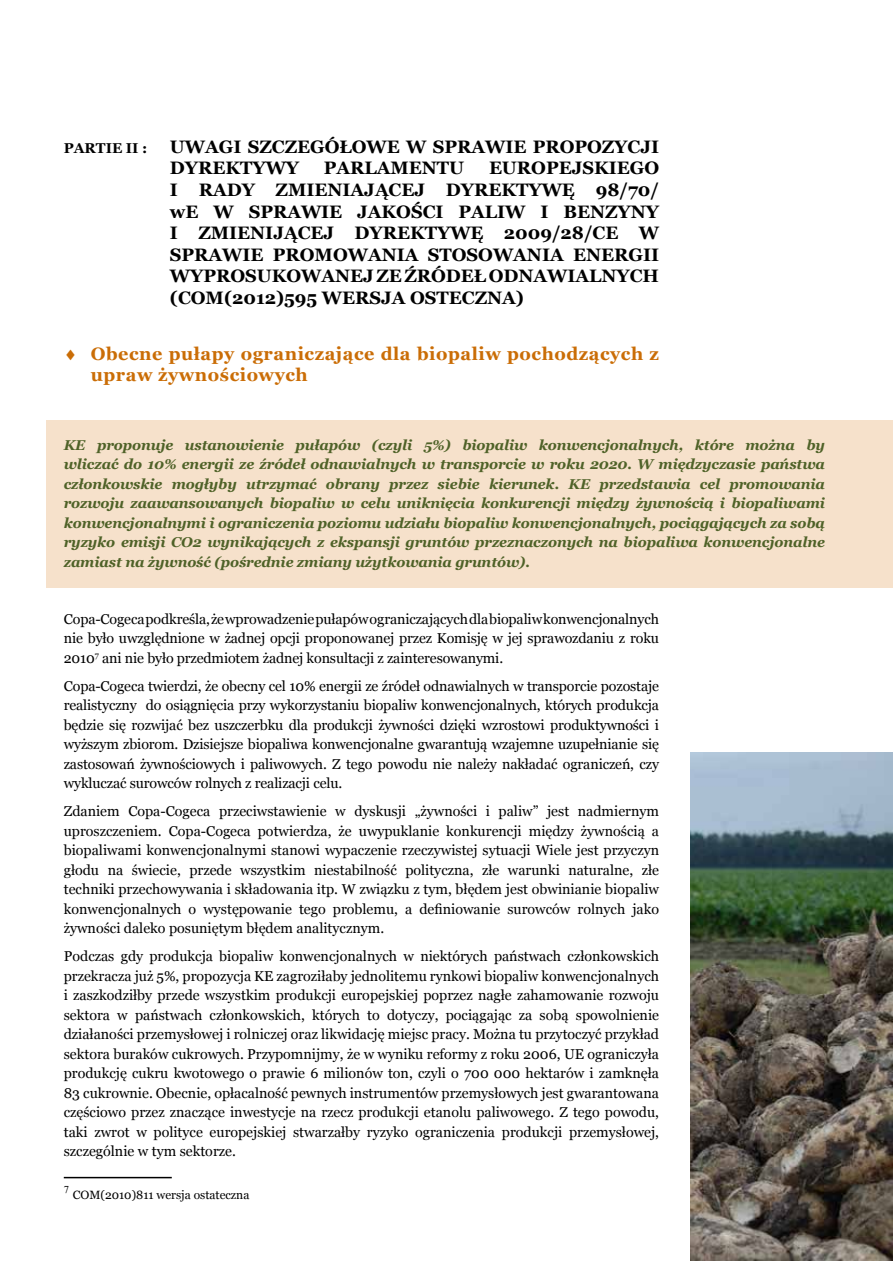
<style>
.page{position:relative;width:893px;height:1263px;background:#fff}
.page>*{position:absolute;margin:0;border:0;box-sizing:border-box;transform-origin:0 0}
.t1{font:700 18px/21.6px "Georgia";color:#000}
.t2{font:700 18px/21.6px "Georgia";letter-spacing:.03em;color:#ca6d06}
.t3{font:14.25px/19.5px "Georgia";letter-spacing:-.005em;color:#000;text-align:justify}
.t4{font:italic 700 14.25px/19.5px "Georgia";letter-spacing:-.01em;color:#4f6228;text-align:justify}
.t5{font:12px "Georgia";color:#000}
.t6{font:10.5px "Times New Roman";color:#000}
.s1{font-size:14.25px}
</style>
<div class="page">
<div style="left:47px;top:420px;width:846px;height:168px;background:#f6e1cb"></div>
<hr style="left:64px;top:1177px;width:108px;height:1px;background:#000">
<img style="left:690px;top:753px;width:203px;height:508px">
<p class="t1" style="left:170px;top:136px;width:491px;text-indent:-106px"><span class="s1">PARTIE II :</span> UWAGI SZCZEGÓŁOWE W SPRAWIE PROPOZYCJI<br>DYREKTYWY</p>
<p class="t1" style="left:170px;top:157px;width:491px;text-align:justify;text-indent:319px">EUROPEJSKIEGO I RADY ZMIENIAJĄCEJ DYREKTYWĘ 98/70/ wE W SPRAWIE JAKOŚCI PALIW I BENZYNY I ZMIENIJĄCEJ DYREKTYWĘ 2009/28/CE W SPRAWIE PROMOWANIA STOSOWANIA ENERGII WYPROSUKOWANEJZEŹRÓDEŁ ODNAWIALNYCH (COM(2012)595 WERSJA OSTECZNA)</p>
<p class="t2" style="left:91px;top:343px;width:570px;text-indent:-27px">♦ Obecne pułapy ograniczające dla biopaliw pochodzących z upraw żywnościowych</p>
<p class="t1" style="left:324px;top:157px;width:142px">PARLAMENTU</p>
<p class="t4" style="left:64px;top:435px;width:763px">KE proponuje ustanowienie pułapów (czyli 5%) biopaliw konwencjonalnych, które można by wliczać do 10% energii ze źródeł odnawialnych w transporcie w roku 2020. W międzyczasie państwa członkowskie mogłyby utrzymać obrany przez siebie kierunek. KE przedstawia cel promowania rozwoju zaawansowanych biopaliw w celu uniknięcia konkurencji między żywnością i biopaliwami konwencjonalnymi i ograniczenia poziomu udziału biopaliw konwencjonalnych, pociągających za sobą ryzyko emisji CO2 wynikających z ekspansji gruntów przeznaczonych na biopaliwa konwencjonalne zamiast na żywność (pośrednie zmiany użytkowania gruntów).</p>
<p class="t3" style="left:64px;top:609px;width:597px">Copa-Cogeca podkreśla, że wprowadzenie pułapów ograniczających dla biopaliw konwencjonalnych nie było uwzględnione w żadnej opcji proponowanej przez Komisję w jej sprawozdaniu z roku 2010<sup>7</sup> ani nie było przedmiotem żadnej konsultacji z zainteresowanymi.</p>
<p class="t3" style="left:64px;top:676px;width:597px">Copa-Cogeca twierdzi, że obecny cel 10% energii ze źródeł odnawialnych w transporcie pozostaje realistyczny do osiągnięcia przy wykorzystaniu biopaliw konwencjonalnych, których produkcja będzie się rozwijać bez uszczerbku dla produkcji żywności dzięki wzrostowi produktywności i wyższym zbiorom. Dzisiejsze biopaliwa konwencjonalne gwarantują wzajemne uzupełnianie się zastosowań żywnościowych i paliwowych. Z tego powodu nie należy nakładać ograniczeń, czy wykluczać surowców rolnych z realizacji celu.</p>
<p class="t3" style="left:64px;top:802px;width:597px">Zdaniem Copa-Cogeca przeciwstawienie w dyskusji „żywności i paliw” jest nadmiernym uproszczeniem. Copa-Cogeca potwierdza, że uwypuklanie konkurencji między żywnością a biopaliwami konwencjonalnymi stanowi wypaczenie rzeczywistej sytuacji Wiele jest przyczyn głodu na świecie, przede wszystkim niestabilność polityczna, złe warunki naturalne, złe techniki przechowywania i składowania itp. W związku z tym, błędem jest obwinianie biopaliw konwencjonalnych o występowanie tego problemu, a definiowanie surowców rolnych jako żywności daleko posuniętym błędem analitycznym.</p>
<p class="t3" style="left:64px;top:947px;width:597px">Podczas gdy produkcja biopaliw konwencjonalnych w niektórych państwach członkowskich przekracza już 5%, propozycja KE zagroziłaby jednolitemu rynkowi biopaliw konwencjonalnych i zaszkodziłby przede wszystkim produkcji europejskiej poprzez nagłe zahamowanie rozwoju sektora w państwach członkowskich, których to dotyczy, pociągając za sobą spowolnienie działaności przemysłowej i rolniczej oraz likwidację miejsc pracy. Można tu przytoczyć przykład sektora buraków cukrowych. Przypomnijmy, że w wyniku reformy z roku 2006, UE ograniczyła produkcję cukru kwotowego o prawie 6 milionów ton, czyli o 700 000 hektarów i zamknęła 83 cukrownie. Obecnie, opłacalność pewnych instrumentów przemysłowych jest gwarantowana częściowo przez znaczące inwestycje na rzecz produkcji etanolu paliwowego. Z tego powodu, taki zwrot w polityce europejskiej stwarzałby ryzyko ograniczenia produkcji przemysłowej, szczególnie w tym sektorze.</p>
<p class="t6" style="left:64px;top:1182px;width:7px">7</p>
<p class="t5" style="left:73px;top:1188px;width:178px">COM(2010)811 wersja ostateczna</p>
</div>
